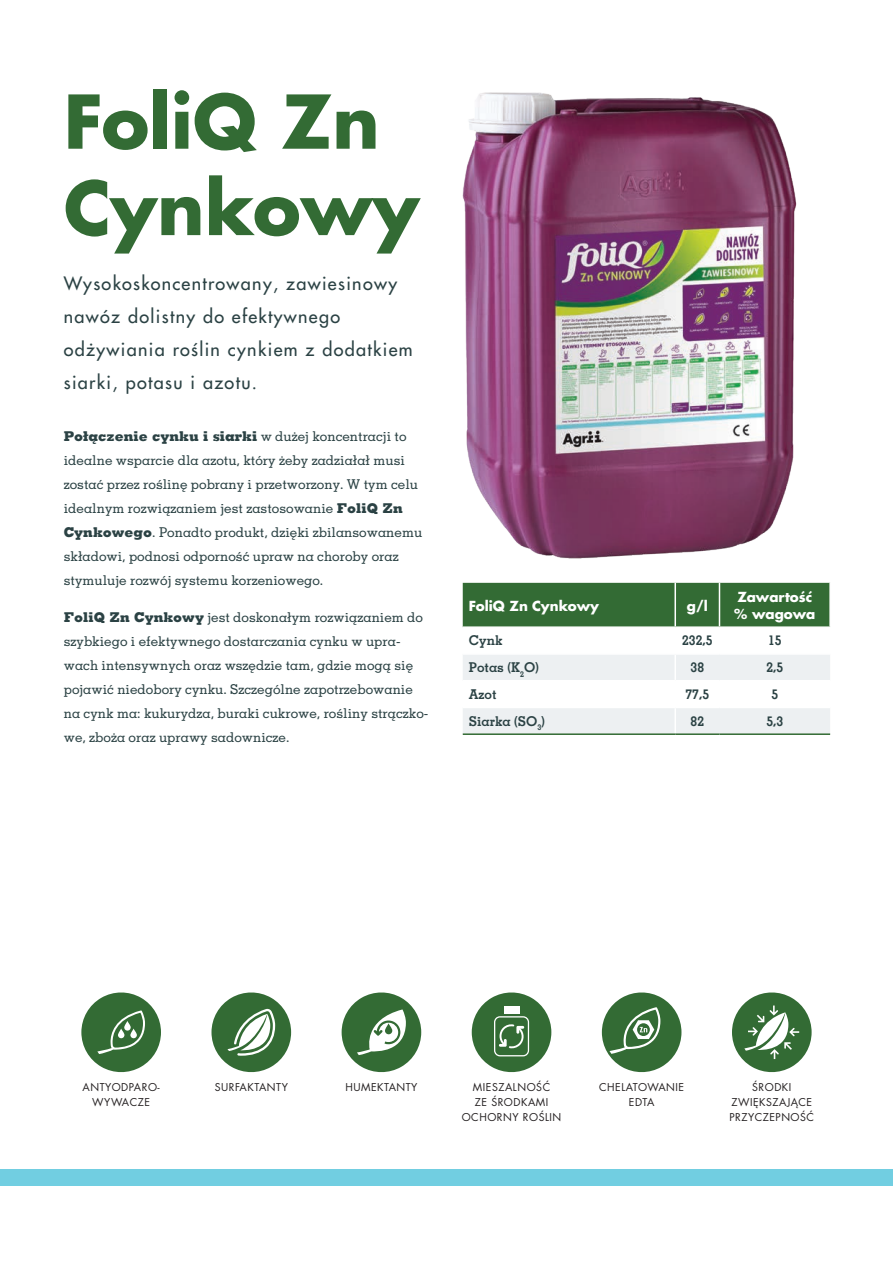
<style>
.page{position:relative;width:893px;height:1263px;background:#fff}
.page>*{position:absolute;margin:0;border:0;box-sizing:border-box;transform-origin:0 0}
.h1__spis{font:700 72px/86.4px "Futura LT Pro";color:#336b34}
.t1{font:500 18px/33px "Futura LT Pro";letter-spacing:.075em;color:#2b4244}
.p1{font:500 13.5px/24px "Memphis LT Pro";color:#2b4244}
.t2{font:700 13.5px "Memphis LT Pro";color:#2b4244}
.t3{font:700 13.5px/16.2px "Futura LT Pro";color:#fff}
.t4{font:10.5px/15px "Futura LT Pro";letter-spacing:.05em;color:#231f20;text-align:center}
.s1{font-weight:800}
</style>
<div class="page">
<div style="left:0;top:1170px;width:893px;height:16px;background:#71cee1"></div>
<img style="left:462px;top:92px;width:368px;height:535px">
<svg style="left:342px;top:992px;width:79px;height:81px"></svg>
<svg style="left:211px;top:992px;width:80px;height:81px"></svg>
<svg style="left:472px;top:992px;width:79px;height:81px"></svg>
<div style="left:494px;top:1016px;width:35px;height:40px;border:1px solid #fff;border-radius:5px"></div>
<div style="left:504px;top:1007px;width:15px;height:7px;background:#fff"></div>
<svg style="left:81px;top:992px;width:80px;height:81px"></svg>
<svg style="left:732px;top:992px;width:80px;height:81px"></svg>
<svg style="left:602px;top:992px;width:79px;height:81px"></svg>
<div style="left:463px;top:583px;width:366px;height:43px;background:#336b34"></div>
<svg style="left:463px;top:655px;width:367px;height:78px"></svg>
<hr style="left:463px;top:626px;width:212px;height:2px;background:#fff">
<hr style="left:675px;top:626px;width:44px;height:2px;background:#fff">
<hr style="left:719px;top:626px;width:112px;height:2px;background:#fff">
<hr style="left:463px;top:680px;width:212px;height:1px;background:#fff">
<hr style="left:675px;top:680px;width:44px;height:1px;background:#fff">
<hr style="left:719px;top:680px;width:111px;height:1px;background:#fff">
<hr style="left:463px;top:707px;width:212px;height:1px;background:#fff">
<hr style="left:675px;top:707px;width:44px;height:1px;background:#fff">
<hr style="left:719px;top:707px;width:111px;height:1px;background:#fff">
<hr style="left:674px;top:583px;width:2px;height:43px;background:#fff">
<hr style="left:719px;top:583px;width:1px;height:43px;background:#fff">
<hr style="left:829px;top:583px;width:2px;height:43px;background:#fff">
<hr style="left:674px;top:655px;width:2px;height:25px;background:#fff">
<hr style="left:674px;top:681px;width:2px;height:26px;background:#fff">
<hr style="left:674px;top:708px;width:2px;height:25px;background:#fff">
<hr style="left:463px;top:733px;width:212px;height:2px;background:#336b34">
<hr style="left:675px;top:733px;width:44px;height:2px;background:#336b34">
<hr style="left:719px;top:733px;width:111px;height:2px;background:#336b34">
<p class="h1__spis" style="left:64px;top:76px;width:357px">FoliQ Zn<br>Cynkowy</p>
<p class="t1" style="left:64px;top:266px;width:350px">Wysokoskoncentrowany, zawiesinowy nawóz dolistny do efektywnego odżywiania roślin cynkiem z dodatkiem siarki, potasu i azotu.</p>
<p class="p1" style="left:64px;top:424px;width:360px"><span class="s1">Połączenie cynku i siarki</span> w dużej koncentracji to idealne wsparcie dla azotu, który żeby zadziałał musi zostać przez roślinę pobrany i przetworzony. W tym celu idealnym rozwiązaniem jest zastosowanie <span class="s1">FoliQ Zn Cynkowego</span>. Ponadto produkt, dzięki zbilansowanemu składowi, podnosi odporność upraw na choroby oraz stymuluje rozwój systemu korzeniowego.</p>
<p class="p1" style="left:64px;top:605px;width:366px"><span class="s1">FoliQ Zn Cynkowy</span> jest doskonałym rozwiązaniem do szybkiego i efektywnego dostarczania cynku w upra&shy;wach intensywnych oraz wszędzie tam, gdzie mogą się pojawić niedobory cynku. Szczególne zapotrzebowanie na cynk ma: kukurydza, buraki cukrowe, rośliny strączko&shy;we, zboża oraz uprawy sadownicze.</p>
<p class="t3" style="left:469px;top:597px;width:132px">FoliQ Zn Cynkowy</p>
<p class="t3" style="left:687px;top:597px;width:23px">g/l</p>
<p class="t3" style="left:734px;top:589px;width:83px">Zawartość % wagowa</p>
<p class="t2" style="left:469px;top:632px;width:35px">Cynk</p>
<p class="t2" style="left:682px;top:632px;width:32px">232,5</p>
<p class="t2" style="left:768px;top:632px;width:15px">15</p>
<p class="t2" style="left:469px;top:659px;width:72px">Potas (K<sub>2</sub>O)</p>
<p class="t2" style="left:691px;top:659px;width:15px">38</p>
<p class="t2" style="left:766px;top:659px;width:18px">2,5</p>
<p class="t2" style="left:469px;top:686px;width:29px">Azot</p>
<p class="t2" style="left:686px;top:686px;width:25px">77,5</p>
<p class="t2" style="left:771px;top:686px;width:8px">5</p>
<p class="t2" style="left:469px;top:712px;width:78px">Siarka (SO<sub>3</sub>)</p>
<p class="t2" style="left:691px;top:712px;width:15px">82</p>
<p class="t2" style="left:766px;top:712px;width:18px">5,3</p>
<p class="t4" style="left:83px;top:1079px;width:79px">ANTYODPARO-<br>WYWACZE</p>
<p class="t4" style="left:752px;top:1079px;width:41px">ŚRODKI</p>
<p class="t4" style="left:215px;top:1079px;width:75px">SURFAKTANTY</p>
<p class="t4" style="left:345px;top:1079px;width:74px">HUMEKTANTY</p>
<p class="t4" style="left:473px;top:1079px;width:79px">MIESZALNOŚĆ</p>
<p class="t4" style="left:475px;top:1094px;width:75px">ZE ŚRODKAMI</p>
<p class="t4" style="left:462px;top:1109px;width:101px">OCHORNY ROŚLIN</p>
<p class="t4" style="left:599px;top:1079px;width:87px">CHELATOWANIE<br>EDTA</p>
<p class="t4" style="left:731px;top:1094px;width:82px">ZWIĘKSZAJĄCE</p>
<p class="t4" style="left:729px;top:1109px;width:86px">PRZYCZEPNOŚĆ</p>
</div>
